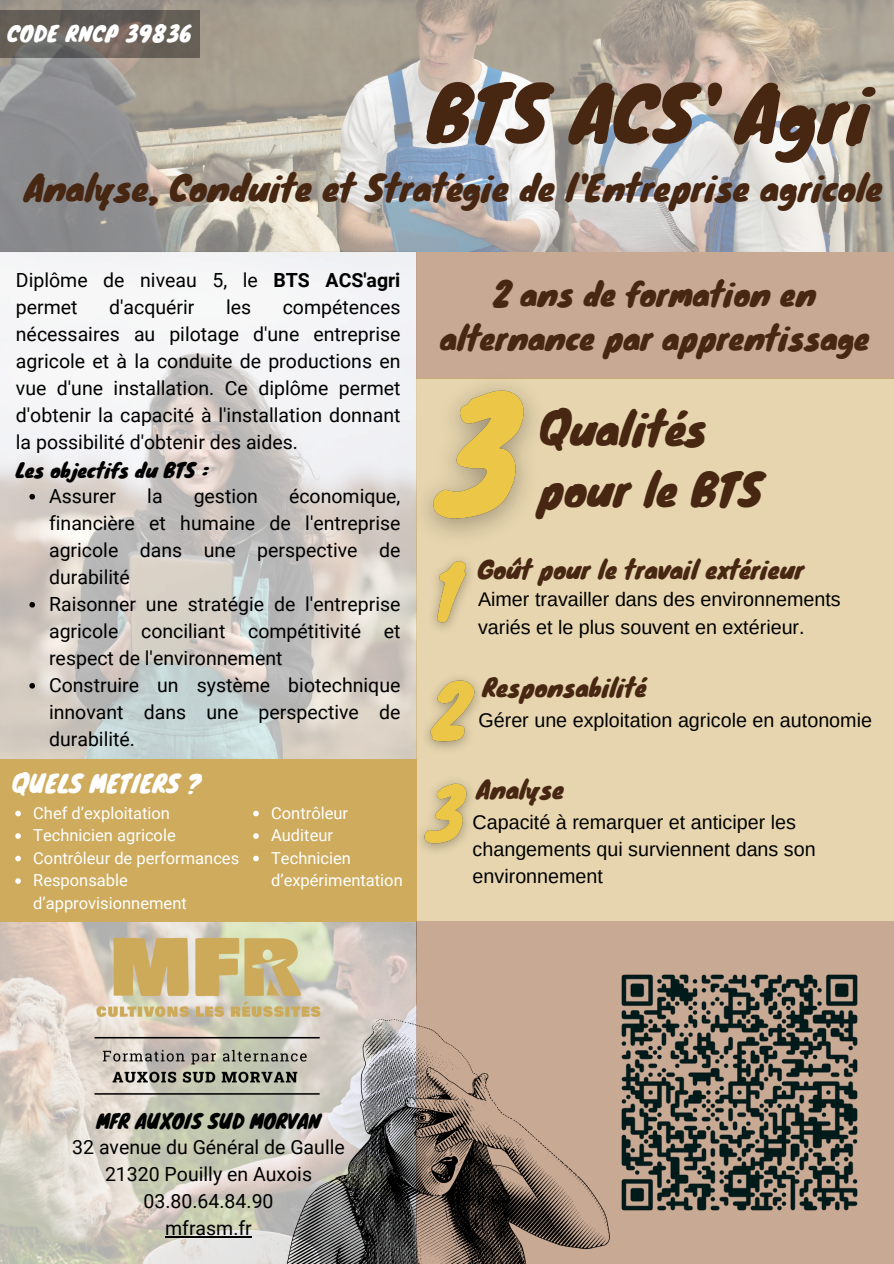
<style>
.page{position:relative;width:894px;height:1264px;background:#fff}
.page>*{position:absolute;margin:0;border:0;box-sizing:border-box;transform-origin:0 0}
.t1{font:73.5px "Knewave";color:#472612}
.t2{font:43.5px/60.8px "Knewave";color:#472612}
.t3{font:34.5px "Knewave";color:#472612}
.t4{font:31.5px/43.8px "Knewave";color:#472612;text-align:center}
.t5{font:24.3px "Knewave";color:#472612}
.t6{font:24px "Knewave";color:#fff}
.t7{font:21px "Knewave";letter-spacing:.03em;color:#fff}
.t8{font:19.65px/27px "Arimo";color:#000}
.t9{font:19.5px/27px "Roboto";color:#000;text-align:justify}
.t10{font:16.5px/22.5px "Roboto";color:#fff}
.s1{font-weight:700}
.s2{font-family:"Knewave"}
</style>
<div class="page">
<img style="left:0;top:252px;width:416px;height:507px">
<img style="left:0;top:0;width:893px;height:252px">
<div style="left:416px;top:252px;width:477px;height:126px;background:#c8a994"></div>
<svg style="left:29px;top:494px;width:6px;height:5px"></svg>
<svg style="left:29px;top:602px;width:6px;height:5px"></svg>
<svg style="left:29px;top:683px;width:6px;height:5px"></svg>
<div style="left:0;top:759px;width:416px;height:163px;background:#ceab5d"></div>
<div style="left:416px;top:920px;width:477px;height:343px;background:#c8a994"></div>
<img style="left:0;top:922px;width:416px;height:341px">
<div style="left:416px;top:378px;width:477px;height:542px;background:#e6d5ae"></div>
<img style="left:94px;top:934px;width:229px;height:163px">
<hr style="left:165px;top:1236px;width:87px;height:1px;background:#000">
<img style="left:277px;top:988px;width:333px;height:275px">
<svg style="left:0;top:10px;width:199px;height:48px;background:#67615a"></svg>
<img style="left:621px;top:974px;width:237px;height:237px">
<img style="left:396px;top:338px;width:165px;height:225px">
<img style="left:419px;top:535px;width:64px;height:94px">
<img style="left:412px;top:655px;width:67px;height:103px">
<img style="left:406px;top:758px;width:65px;height:106px">
<svg style="left:15px;top:810px;width:6px;height:6px"></svg>
<svg style="left:15px;top:833px;width:6px;height:5px"></svg>
<svg style="left:15px;top:855px;width:6px;height:6px"></svg>
<svg style="left:15px;top:878px;width:6px;height:5px"></svg>
<svg style="left:253px;top:810px;width:6px;height:6px"></svg>
<svg style="left:253px;top:833px;width:6px;height:5px"></svg>
<svg style="left:253px;top:855px;width:6px;height:6px"></svg>
<p class="t7" style="left:7px;top:16px;width:186px">CODE RNCP 39836</p>
<p class="t1" style="left:427px;top:53px;width:444px">BTS ACS' Agri</p>
<p class="t3" style="left:24px;top:160px;width:859px">Analyse, Conduite et Stratégie de l'Entreprise agricole</p>
<p class="t9" style="left:16px;top:267px;width:386px">Diplôme de niveau 5, le <span class="s1">BTS ACS'agri </span>permet</p>
<p class="t9" style="left:16px;top:293px;width:386px;text-align:left;text-indent:267px">compétences nécessaires au pilotage d'une entreprise agricole et à la conduite de productions en vue d'une installation. Ce diplôme permet d'obtenir la capacité à l'installation donnant la possibilité d'obtenir des aides.<br><span class="s2">Les objectifs du BTS :</span></p>
<h5 class="t9" style="left:49px;top:483px;width:69px">Assurer</h5>
<h5 class="t9" style="left:147px;top:483px;width:17px">la</h5>
<h5 class="t9" style="left:194px;top:483px;width:66px">gestion</h5>
<p class="t9" style="left:109px;top:294px;width:87px">d'acquérir</p>
<p class="t9" style="left:226px;top:294px;width:27px">les</p>
<h5 class="t9" style="left:49px;top:483px;width:353px;text-indent:240px">économique, financière et humaine de l'entreprise agricole dans une perspective de durabilité</h5>
<h2 class="t9" style="left:49px;top:591px;width:353px">Raisonner une stratégie de l'entreprise agricole conciliant compétitivité et respect de l'environnement</h2>
<p class="t9" style="left:49px;top:672px;width:353px">Construire un système biotechnique innovant dans une perspective de durabilité.</p>
<p class="t4" style="left:440px;top:271px;width:431px">2 ans de formation en alternance par apprentissage</p>
<p class="t2" style="left:538px;top:396px;width:226px">Qualités pour le BTS</p>
<h2 class="t5" style="left:478px;top:550px;width:327px">Goût pour le travail extérieur</h2>
<h1 class="t8" style="left:478px;top:586px;width:364px">Aimer travailler dans des environnements variés et le plus souvent en extérieur.</h1>
<h6 class="t5" style="left:482px;top:667px;width:165px">Responsabilité</h6>
<h4 class="t8" style="left:478px;top:706px;width:395px">Gérer une exploitation agricole en autonomie</h4>
<h4 class="t6" style="left:11px;top:764px;width:191px">QUELS METIERS ?</h4>
<h6 class="t5" style="left:476px;top:769px;width:89px">Analyse</h6>
<h6 class="t10" style="left:33px;top:801px;width:138px">Chef d’exploitation</h6>
<h3 class="t10" style="left:33px;top:824px;width:144px">Technicien agricole</h3>
<p class="t10" style="left:33px;top:846px;width:207px">Contrôleur de performances</p>
<p class="t10" style="left:33px;top:869px;width:155px">Responsable d’approvisionnement</p>
<p class="t10" style="left:271px;top:801px;width:79px">Contrôleur</p>
<p class="t10" style="left:271px;top:824px;width:63px">Auditeur</p>
<p class="t10" style="left:271px;top:846px;width:133px">Technicien d’expérimentation</p>
<h4 class="t8" style="left:472px;top:809px;width:344px">Capacité à remarquer et anticiper les changements qui surviennent dans son environnement</h4>
<h6 class="t9" style="left:72px;top:1108px;width:274px;text-align:center"><span class="s2">MFR AUXOIS SUD MORVAN<br></span>32 avenue du Général de Gaulle<br>21320 Pouilly en Auxois<br>03.80.64.84.90<br>mfrasm.fr</h6>
</div>
